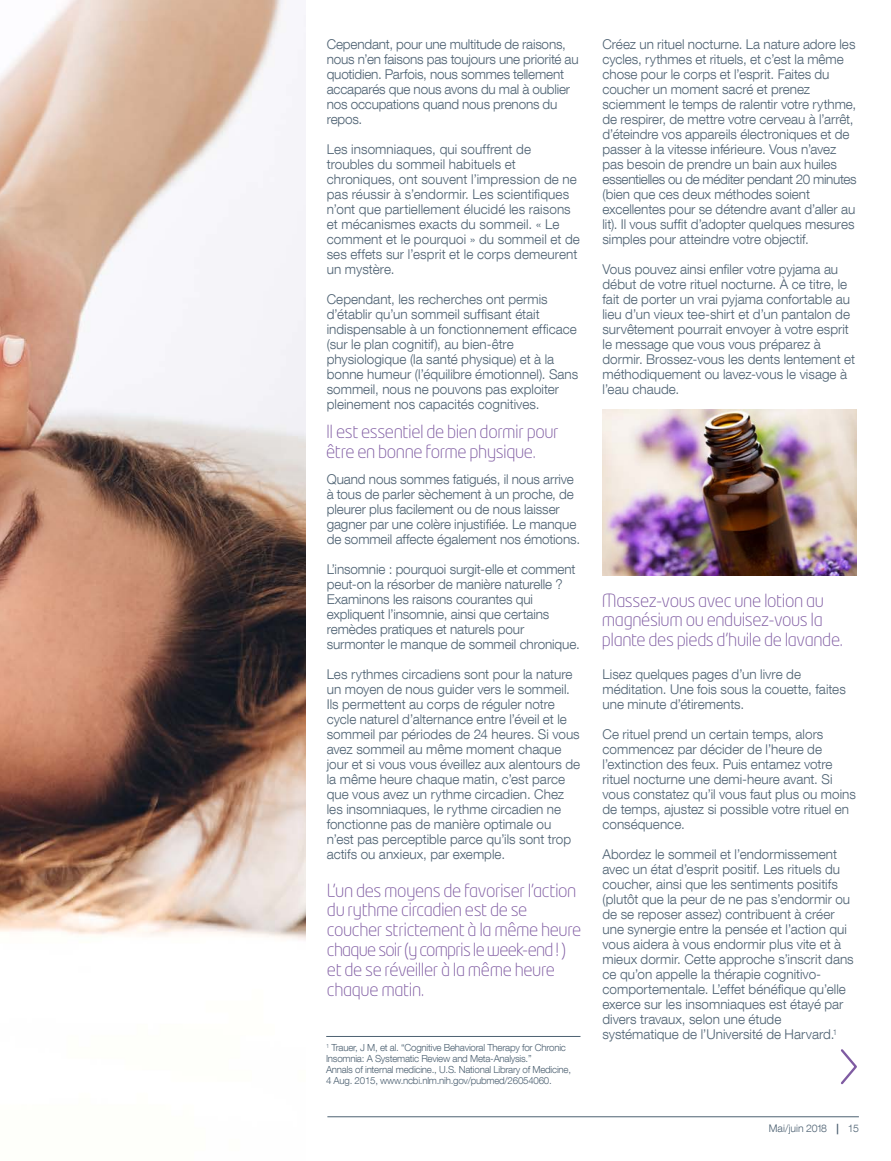
<style>
.page{position:relative;width:891px;height:1161px;background:#fff}
.page>*{position:absolute;margin:0;border:0;box-sizing:border-box;transform-origin:0 0}
.t1{font:300 18px/19.8px "Neo Tech Pro";letter-spacing:-.025em;color:#7f5ba2}
.t2{font:300 13.5px/15px "Helvetica Neue LT Com";color:#4d6172}
.t3{font:300 10.5px "Helvetica Neue LT Com";color:#4d6172}
.t4{font:300 9.75px/11.1px "Helvetica Neue LT Com";letter-spacing:-.025em;color:#4d6172}
.s1{font-weight:700}
</style>
<div class="page">
<img style="left:0;top:0;width:306px;height:940px">
<hr style="left:327px;top:1116px;width:532px;height:1px;background:#4d6172">
<svg style="left:840px;top:1049px;width:17px;height:36px"></svg>
<img style="left:603px;top:410px;width:254px;height:166px">
<hr style="left:326px;top:1036px;width:254px;height:1px;background:#4d6172">
<p class="t2" style="left:327px;top:36px;width:253px">Cependant, pour une multitude de raisons, nous n’en faisons pas toujours une priorité au quotidien. Parfois, nous sommes tellement accaparés que nous avons du mal à oublier nos occupations quand nous prenons du repos.</p>
<p class="t2" style="left:327px;top:141px;width:255px">Les insomniaques, qui souffrent de troubles du sommeil habituels et chroniques, ont souvent l’impression de ne pas réussir à s’endormir. Les scientifiques n’ont que partiellement élucidé les raisons et mécanismes exacts du sommeil. « Le comment et le pourquoi » du sommeil et de ses effets sur l’esprit et le corps demeurent un mystère.</p>
<p class="t2" style="left:327px;top:291px;width:253px">Cependant, les recherches ont permis d’établir qu’un sommeil suffisant était indispensable à un fonctionnement efficace (sur le plan cognitif), au bien-être physiologique (la santé physique) et à la bonne humeur (l’équilibre émotionnel). Sans sommeil, nous ne pouvons pas exploiter pleinement nos capacités cognitives.</p>
<h1 class="t1" style="left:326px;top:421px;width:234px">Il est essentiel de bien dormir pour être en bonne forme physique.</h1>
<p class="t2" style="left:327px;top:471px;width:255px">Quand nous sommes fatigués, il nous arrive à tous de parler sèchement à un proche, de pleurer plus facilement ou de nous laisser gagner par une colère injustifiée. Le manque de sommeil affecte également nos émotions.</p>
<p class="t2" style="left:327px;top:561px;width:254px">L’insomnie : pourquoi surgit-elle et comment peut-on la résorber de manière naturelle ?<br>Examinons les raisons courantes qui expliquent l’insomnie, ainsi que certains remèdes pratiques et naturels pour surmonter le manque de sommeil chronique.</p>
<p class="t2" style="left:327px;top:666px;width:255px">Les rythmes circadiens sont pour la nature un moyen de nous guider vers le sommeil.<br>Ils permettent au corps de réguler notre cycle naturel d’alternance entre l’éveil et le sommeil par périodes de 24 heures. Si vous avez sommeil au même moment chaque jour et si vous vous éveillez aux alentours de la même heure chaque matin, c’est parce que vous avez un rythme circadien. Chez les insomniaques, le rythme circadien ne fonctionne pas de manière optimale ou n’est pas perceptible parce qu’ils sont trop actifs ou anxieux, par exemple.</p>
<h1 class="t1" style="left:327px;top:880px;width:256px">L’un des moyens de favoriser l’action du rythme circadien est de se coucher strictement à la même heure chaque soir (y compris le week-end ! ) et de se réveiller à la même heure chaque matin.</h1>
<p class="t4" style="left:326px;top:1042px;width:247px"><sup>1</sup> Trauer, J M, et al. “Cognitive Behavioral Therapy for Chronic Insomnia: A Systematic Review and Meta-Analysis.”<br>Annals of internal medicine., U.S. National Library of Medicine, 4 Aug. 2015, www.ncbi.nlm.nih.gov/pubmed/26054060.</p>
<p class="t2" style="left:603px;top:36px;width:256px">Créez un rituel nocturne. La nature adore les cycles, rythmes et rituels, et c’est la même chose pour le corps et l’esprit. Faites du coucher un moment sacré et prenez sciemment le temps de ralentir votre rythme, de respirer, de mettre votre cerveau à l’arrêt, d’éteindre vos appareils électroniques et de passer à la vitesse inférieure. Vous n’avez pas besoin de prendre un bain aux huiles essentielles ou de méditer pendant 20 minutes (bien que ces deux méthodes soient excellentes pour se détendre avant d’aller au lit). Il vous suffit d’adopter quelques mesures simples pour atteindre votre objectif.</p>
<p class="t2" style="left:603px;top:261px;width:254px">Vous pouvez ainsi enfiler votre pyjama au début de votre rituel nocturne. À ce titre, le fait de porter un vrai pyjama confortable au lieu d’un vieux tee-shirt et d’un pantalon de survêtement pourrait envoyer à votre esprit le message que vous vous préparez à dormir. Brossez-vous les dents lentement et méthodiquement ou lavez-vous le visage à l’eau chaude.</p>
<h1 class="t1" style="left:602px;top:590px;width:242px">Massez-vous avec une lotion au magnésium ou enduisez-vous la plante des pieds d’huile de lavande.</h1>
<p class="t2" style="left:603px;top:666px;width:245px">Lisez quelques pages d’un livre de méditation. Une fois sous la couette, faites une minute d’étirements.</p>
<p class="t2" style="left:603px;top:726px;width:255px">Ce rituel prend un certain temps, alors commencez par décider de l’heure de l’extinction des feux. Puis entamez votre rituel nocturne une demi-heure avant. Si vous constatez qu’il vous faut plus ou moins de temps, ajustez si possible votre rituel en conséquence.</p>
<p class="t2" style="left:603px;top:846px;width:253px">Abordez le sommeil et l’endormissement avec un état d’esprit positif. Les rituels du coucher, ainsi que les sentiments positifs (plutôt que la peur de ne pas s’endormir ou de se reposer assez) contribuent à créer une synergie entre la pensée et l’action qui vous aidera à vous endormir plus vite et à mieux dormir. Cette approche s’inscrit dans ce qu’on appelle la thérapie cognitivo&shy;comportementale. L’effet bénéfique qu’elle exerce sur les insomniaques est étayé par divers travaux, selon une étude systématique de l’Université de Harvard.<sup>1</sup></p>
<p class="t3" style="left:769px;top:1122px;width:72px">Mai/juin 2018 <span class="s1">|</span></p>
<p class="t3" style="left:848px;top:1122px;width:12px">15</p>
</div>
